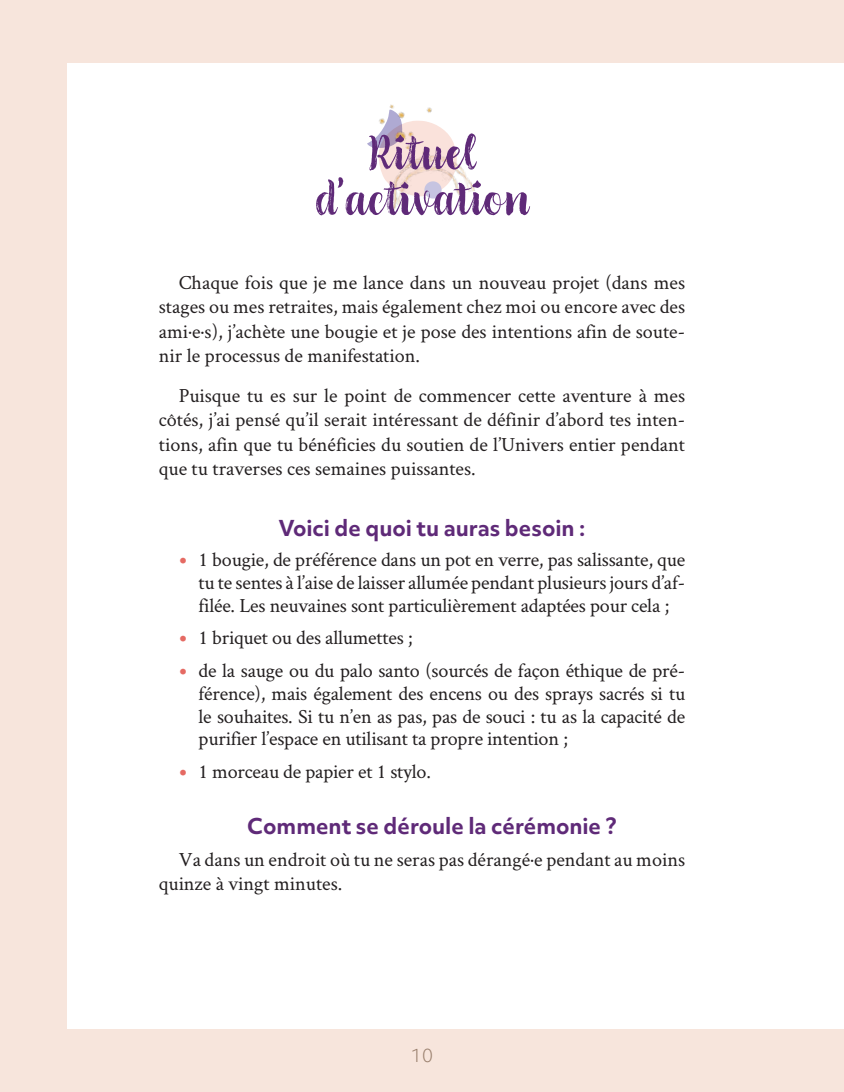
<style>
.page{position:relative;width:844px;height:1092px;background:#fff}
.page>*{position:absolute;margin:0;border:0;box-sizing:border-box;transform-origin:0 0}
.t1{font:700 52.5px/45.5px "Liebe Gerda";color:#5f2a78;text-align:center}
.t2{font:700 21px "Objektiv Mk 3";color:#5f2a78}
.t3{font:20.12px/24.5px "Crimson Text";color:#231f20;text-align:justify}
.t4{font:300 17.5px "Objektiv Mk 3";color:#997f6d}
.s1{font-family:"Crimson";font-weight:700;font-size:21px;color:#e56a63}
</style>
<div class="page">
<div style="left:0;top:1029px;width:843px;height:62px;background:#f7e5dc"></div>
<div style="left:0;top:0;width:843px;height:62px;background:#f7e5dc"></div>
<div style="left:0;top:0;width:67px;height:1091px;background:#f7e5dc"></div>
<img style="left:391px;top:164px;width:84px;height:46px">
<svg style="left:367px;top:136px;width:90px;height:62px"></svg>
<img style="left:369px;top:104px;width:80px;height:54px">
<h1 class="t1" style="left:314px;top:128px;width:216px">Rituel d’activation</h1>
<p class="t3" style="left:159px;top:269px;width:527px;text-indent:20px">Chaque fois que je me lance dans un nouveau projet (dans mes stages ou mes retraites, mais également chez moi ou encore avec des ami·e·s), j’achète une bougie et je pose des intentions afin de soute&shy;nir le processus de manifestation.</p>
<p class="t3" style="left:159px;top:382px;width:527px;text-indent:20px">Puisque tu es sur le point de commencer cette aventure à mes côtés, j’ai pensé qu’il serait intéressant de définir d’abord tes inten&shy;tions, afin que tu bénéficies du soutien de l’Univers entier pendant que tu traverses ces semaines puissantes.</p>
<p class="t2" style="left:278px;top:513px;width:308px">Voici de quoi tu auras besoin :</p>
<p class="t3" style="left:198px;top:547px;width:488px;line-height:22.8px;text-indent:-20px"><span class="s1">•</span> 1 bougie, de préférence dans un pot en verre, pas salissante, que tu te sentes à l’aise de laisser allumée pendant plusieurs jours d’af&shy;filée. Les neuvaines sont particulièrement adaptées pour cela ;</p>
<p class="t3" style="left:179px;top:625px;width:235px"><span class="s1">•</span> 1 briquet ou des allumettes ;</p>
<p class="t3" style="left:198px;top:658px;width:488px;line-height:22.8px;text-indent:-20px"><span class="s1">•</span> de la sauge ou du palo santo (sourcés de façon éthique de pré&shy;férence), mais également des encens ou des sprays sacrés si tu le souhaites. Si tu n’en as pas, pas de souci : tu as la capacité de purifier l’espace en utilisant ta propre intention ;</p>
<p class="t3" style="left:179px;top:758px;width:254px"><span class="s1">•</span> 1 morceau de papier et 1 stylo.</p>
<p class="t2" style="left:247px;top:811px;width:371px">Comment se déroule la cérémonie ?</p>
<p class="t3" style="left:159px;top:846px;width:527px;text-indent:20px">Va dans un endroit où tu ne seras pas dérangé·e pendant au moins quinze à vingt minutes.</p>
<p class="t4" style="left:411px;top:1043px;width:24px">10</p>
</div>
